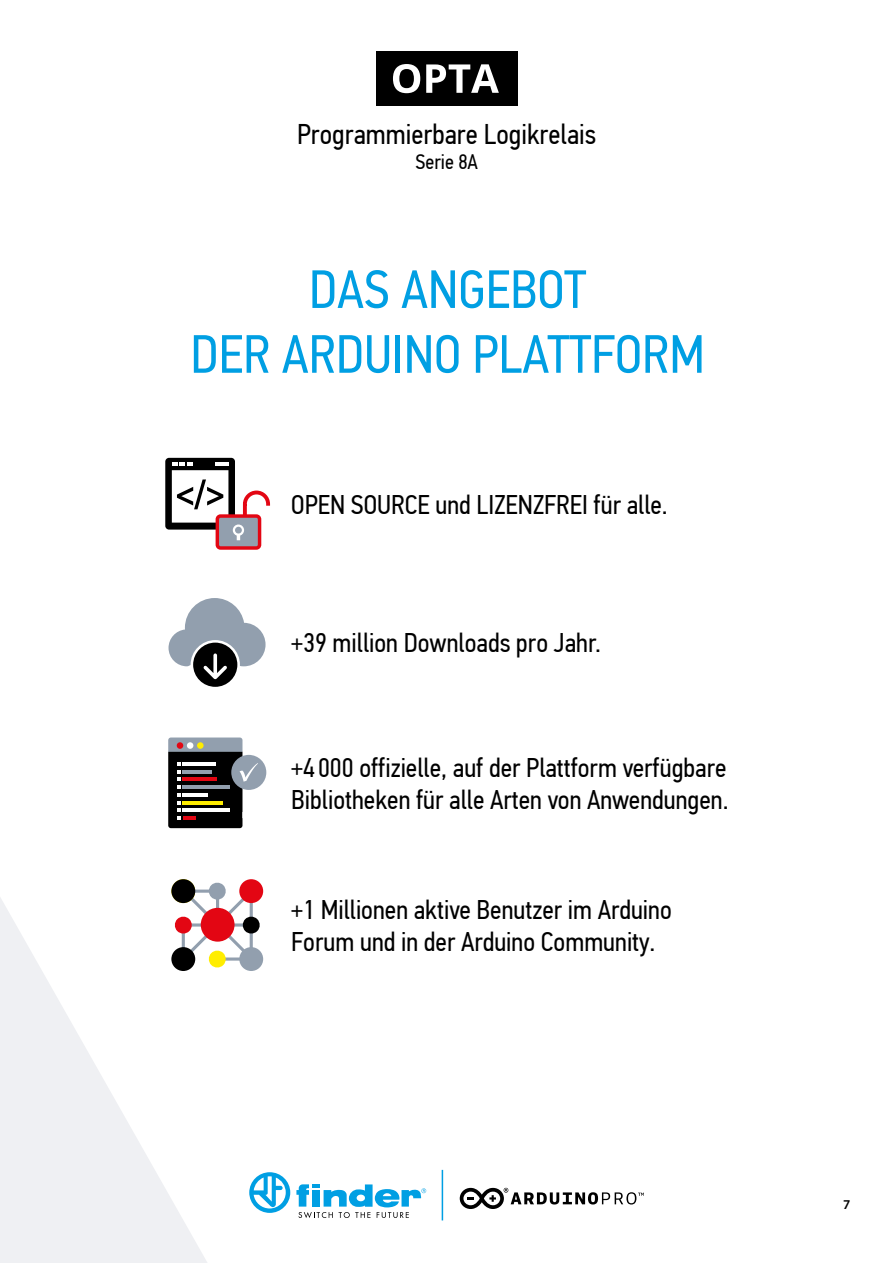
<style>
.page{position:relative;width:893px;height:1263px;background:#fff}
.page>*{position:absolute;margin:0;border:0;box-sizing:border-box;transform-origin:0 0}
.t1{font:54px/64.8px "PF Din Text Cond Pro";color:#009fe3;text-align:center}
.t2{font:28.5px "PF Din Text Cond Pro";color:#000}
.t3{font:27px/32.4px "PF Din Text Cond Pro";color:#000}
.t4{font:21px "PF Din Text Cond Pro";color:#000}
.t5{font:600 13.5px "Myriad Pro";color:#000}
</style>
<div class="page">
<svg style="left:249px;top:1172px;width:41px;height:41px"></svg>
<svg style="left:296px;top:1184px;width:130px;height:34px"></svg>
<svg style="left:460px;top:1188px;width:184px;height:21px"></svg>
<hr style="left:442px;top:1170px;width:1px;height:50px;background:#009fe3">
<svg style="left:0;top:898px;width:207px;height:365px;fill:#eff0f3"></svg>
<div style="left:217px;top:516px;width:43px;height:32px;background:#929fae;border-radius:3px"></div>
<div style="left:216px;top:514px;width:45px;height:36px;border:3px solid #e30613;border-radius:3px"></div>
<svg style="left:165px;top:458px;width:105px;height:82px"></svg>
<div style="left:193px;top:643px;width:44px;height:44px;background:#000;border-radius:50%"></div>
<svg style="left:169px;top:598px;width:97px;height:84px"></svg>
<div style="left:376px;top:51px;width:142px;height:54px;background:#000"></div>
<svg style="left:393px;top:64px;width:27px;height:29px"></svg>
<svg style="left:426px;top:64px;width:73px;height:29px"></svg>
<div style="left:231px;top:755px;width:35px;height:35px;background:#929fae;border-radius:50%"></div>
<svg style="left:168px;top:737px;width:90px;height:91px"></svg>
<svg style="left:239px;top:879px;width:24px;height:24px"></svg>
<div style="left:239px;top:947px;width:24px;height:24px;background:#929fae;border-radius:50%"></div>
<svg style="left:171px;top:947px;width:24px;height:24px"></svg>
<svg style="left:171px;top:879px;width:24px;height:24px"></svg>
<svg style="left:174px;top:882px;width:87px;height:86px"></svg>
<p class="t2" style="left:297px;top:117px;width:301px">Programmierbare Logikrelais</p>
<p class="t4" style="left:415px;top:149px;width:64px">Serie 8A</p>
<h1 class="t1" style="left:190px;top:257px;width:516px">DAS ANGEBOT<br>DER ARDUINO PLATTFORM</h1>
<p class="t3" style="left:291px;top:488px;width:378px">OPEN SOURCE und LIZENZFREI für alle.</p>
<p class="t3" style="left:291px;top:627px;width:311px">+39 million Downloads pro Jahr.</p>
<p class="t3" style="left:291px;top:751px;width:439px">+4 000 offizielle, auf der Plattform verfügbare<br>Bibliotheken für alle Arten von Anwendungen.</p>
<p class="t3" style="left:291px;top:893px;width:382px">+1 Millionen aktive Benutzer im Arduino<br>Forum und in der Arduino Community.</p>
<p class="t5" style="left:843px;top:1196px;width:9px">7</p>
</div>
